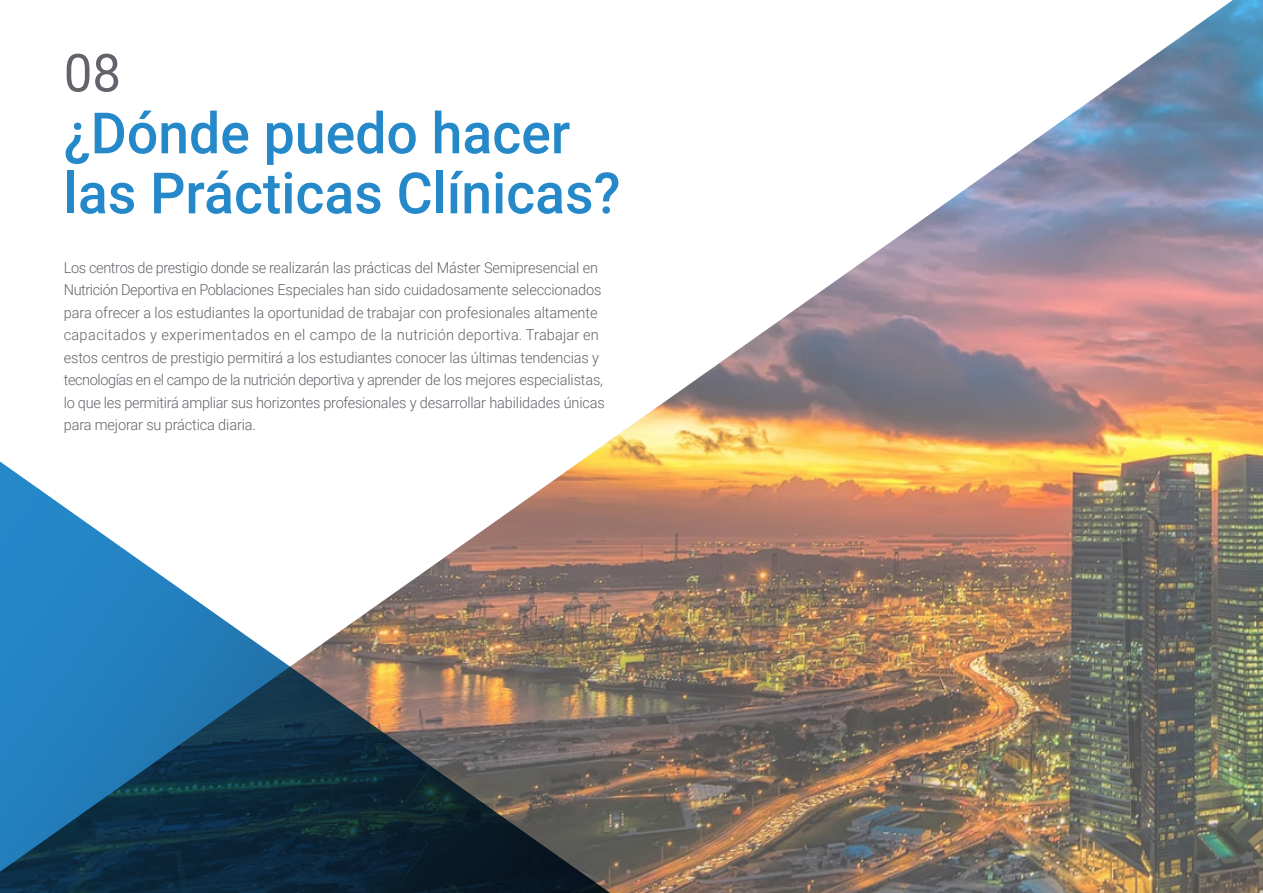
<style>
.page{position:relative;width:1263px;height:893px;background:#fff}
.page>*{position:absolute;margin:0;border:0;box-sizing:border-box;transform-origin:0 0}
.t1{font:500 57px/60px "Roboto";color:#2488c9}
.t2{font:52.5px "Roboto";color:#61646a}
.t3{font:300 15px/22.5px "Roboto";letter-spacing:-.01em;color:#61646a}
</style>
<div class="page">
<img style="left:602px;top:0;width:661px;height:893px">
<svg style="left:0;top:446px;width:640px;height:447px"></svg>
<h2 class="t2" style="left:64px;top:36px;width:59px">08</h2>
<h1 class="t1" style="left:64px;top:101px;width:558px">¿Dónde puedo hacer las Prácticas Clínicas?</h1>
<p class="t3" style="left:64px;top:255px;width:543px">Los centros de prestigio donde se realizarán las prácticas del Máster Semipresencial en Nutrición Deportiva en Poblaciones Especiales han sido cuidadosamente seleccionados para ofrecer a los estudiantes la oportunidad de trabajar con profesionales altamente capacitados y experimentados en el campo de la nutrición deportiva. Trabajar en estos centros de prestigio permitirá a los estudiantes conocer las últimas tendencias y tecnologías en el campo de la nutrición deportiva y aprender de los mejores especialistas, lo que les permitirá ampliar sus horizontes profesionales y desarrollar habilidades únicas para mejorar su práctica diaria.</p>
</div>
